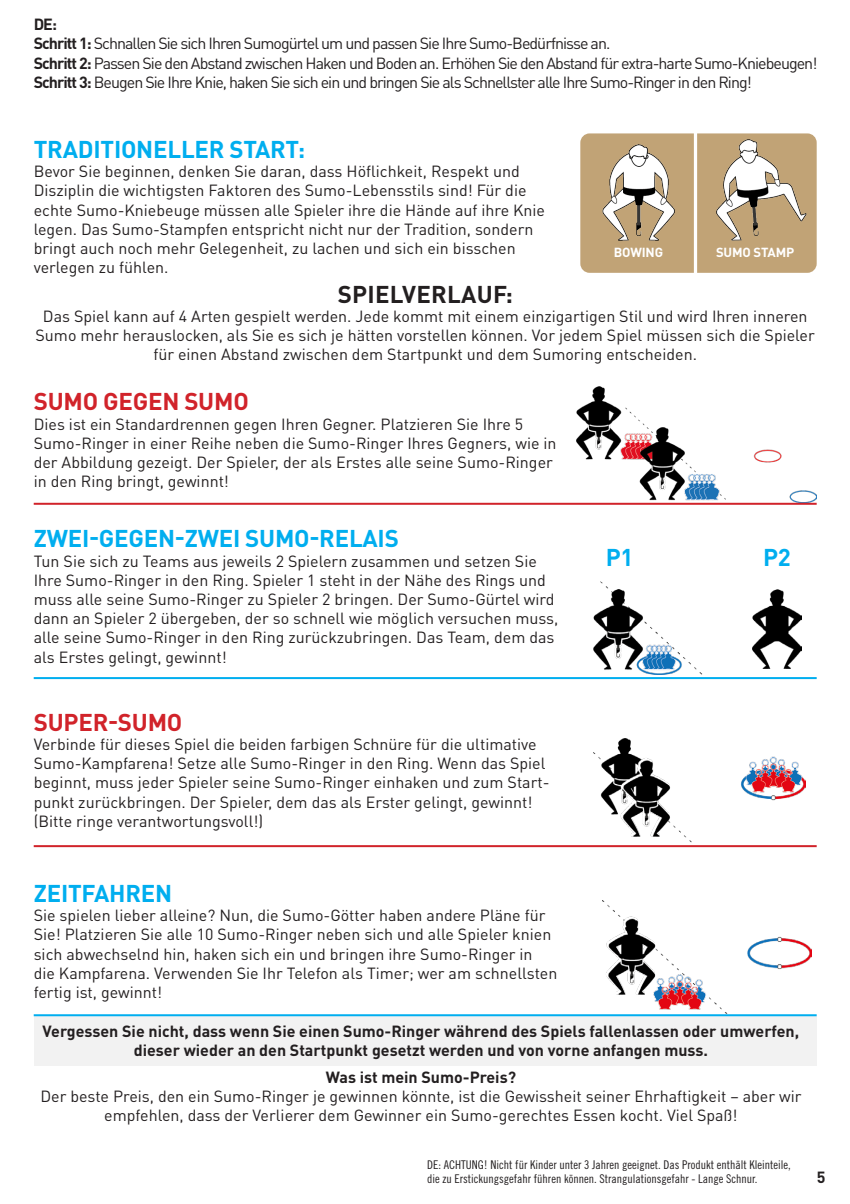
<style>
.page{position:relative;width:850px;height:1204px;background:#fff}
.page>*{position:absolute;margin:0;border:0;box-sizing:border-box;transform-origin:0 0}
.t1{font:700 24px "DIN Pro";letter-spacing:-.01em;color:#00aeef}
.t2{font:700 24px "DIN Pro";letter-spacing:-.01em;color:#d1232a}
.t3{font:700 24px "DIN Pro";letter-spacing:.01em;color:#231f20}
.t4{font:16px/19.2px "DIN Pro";color:#231f20}
.t5{font:16px "DIN Pro";letter-spacing:-.06em;color:#231f20}
.t6{font:700 16px/19.2px "DIN Pro";color:#231f20;text-align:center}
.t7{font:700 13px "DIN Pro";letter-spacing:-.01em;color:#fff}
.t8{font:12px/14.4px "Trade Gothic LT Std Cn 18";color:#231f20}
.s1{font-weight:700}
</style>
<div class="page">
<div style="left:34px;top:1015px;width:782px;height:50px;background:#f2f2f2"></div>
<img style="left:576px;top:387px;width:240px;height:115px">
<div style="left:580px;top:133px;width:236px;height:140px;background:#c1a376;border-radius:9px"></div>
<img style="left:593px;top:738px;width:212px;height:105px">
<img style="left:602px;top:900px;width:209px;height:114px">
<img style="left:593px;top:589px;width:109px;height:85px">
<hr style="left:34px;top:503px;width:782px;height:2px;background:#d1232a">
<hr style="left:34px;top:845px;width:782px;height:2px;background:#d1232a">
<hr style="left:34px;top:677px;width:782px;height:2px;background:#00aeef">
<hr style="left:34px;top:1014px;width:782px;height:2px;background:#00aeef">
<img style="left:602px;top:144px;width:72px;height:97px">
<img style="left:716px;top:140px;width:89px;height:101px">
<img style="left:752px;top:589px;width:49px;height:79px">
<svg style="left:693px;top:133px;width:4px;height:140px"></svg>
<p class="t6" style="left:34px;top:13px;width:25px">DE:</p>
<p class="t5" style="left:34px;top:33px;width:578px"><span class="s1">Schritt 1:</span> Schnallen Sie sich Ihren Sumogürtel um und passen Sie Ihre Sumo-Bedürfnisse an.</p>
<p class="t5" style="left:34px;top:52px;width:785px"><span class="s1">Schritt 2:</span> Passen Sie den Abstand zwischen Haken und Boden an. Erhöhen Sie den Abstand für extra-harte Sumo-Kniebeugen!</p>
<p class="t5" style="left:34px;top:71px;width:719px"><span class="s1">Schritt 3:</span> Beugen Sie Ihre Knie, haken Sie sich ein und bringen Sie als Schnellster alle Ihre Sumo-Ringer in den Ring!</p>
<p class="t1" style="left:34px;top:129px;width:273px">TRADITIONELLER START:</p>
<p class="t4" style="left:34px;top:161px;width:512px">Bevor Sie beginnen, denken Sie daran, dass Höflichkeit, Respekt und Disziplin die wichtigsten Faktoren des Sumo-Lebensstils sind! Für die echte Sumo-Kniebeuge müssen alle Spieler ihre die Hände auf ihre Knie legen. Das Sumo-Stampfen entspricht nicht nur der Tradition, sondern bringt auch noch mehr Gelegenheit, zu lachen und sich ein bisschen verlegen zu fühlen.</p>
<p class="t3" style="left:337px;top:274px;width:176px">SPIELVERLAUF:</p>
<p class="t4" style="left:36px;top:306px;width:780px;text-align:center">Das Spiel kann auf 4 Arten gespielt werden. Jede kommt mit einem einzigartigen Stil und wird Ihren inneren<br>Sumo mehr herauslocken, als Sie es sich je hätten vorstellen können. Vor jedem Spiel müssen sich die Spieler für einen Abstand zwischen dem Startpunkt und dem Sumoring entscheiden.</p>
<p class="t2" style="left:34px;top:382px;width:216px">SUMO GEGEN SUMO</p>
<p class="t4" style="left:34px;top:413px;width:524px">Dies ist ein Standardrennen gegen Ihren Gegner. Platzieren Sie Ihre 5<br>Sumo-Ringer in einer Reihe neben die Sumo-Ringer Ihres Gegners, wie in der Abbildung gezeigt. Der Spieler, der als Erstes alle seine Sumo-Ringer in den Ring bringt, gewinnt!</p>
<p class="t1" style="left:34px;top:518px;width:366px">ZWEI-GEGEN-ZWEI SUMO-RELAIS</p>
<p class="t4" style="left:34px;top:550px;width:526px">Tun Sie sich zu Teams aus jeweils 2 Spielern zusammen und setzen Sie Ihre Sumo-Ringer in den Ring. Spieler 1 steht in der Nähe des Rings und muss alle seine Sumo-Ringer zu Spieler 2 bringen. Der Sumo-Gürtel wird dann an Spieler 2 übergeben, der so schnell wie möglich versuchen muss, alle seine Sumo-Ringer in den Ring zurückzubringen. Das Team, dem das als Erstes gelingt, gewinnt!</p>
<p class="t7" style="left:613px;top:241px;width:51px">BOWING</p>
<p class="t7" style="left:715px;top:241px;width:80px">SUMO STAMP</p>
<p class="t1" style="left:605px;top:537px;width:29px">P1</p>
<p class="t1" style="left:763px;top:537px;width:29px">P2</p>
<p class="t2" style="left:34px;top:702px;width:150px">SUPER-SUMO</p>
<p class="t4" style="left:34px;top:733px;width:517px">Verbinde für dieses Spiel die beiden farbigen Schnüre für die ultimative Sumo-Kampfarena! Setze alle Sumo-Ringer in den Ring. Wenn das Spiel beginnt, muss jeder Spieler seine Sumo-Ringer einhaken und zum Start&shy;punkt zurückbringen. Der Spieler, dem das als Erster gelingt, gewinnt! (Bitte ringe verantwortungsvoll!)</p>
<p class="t1" style="left:34px;top:873px;width:140px">ZEITFAHREN</p>
<p class="t4" style="left:34px;top:905px;width:525px">Sie spielen lieber alleine? Nun, die Sumo-Götter haben andere Pläne für Sie! Platzieren Sie alle 10 Sumo-Ringer neben sich und alle Spieler knien sich abwechselnd hin, haken sich ein und bringen ihre Sumo-Ringer in die Kampfarena. Verwenden Sie Ihr Telefon als Timer; wer am schnellsten fertig ist, gewinnt!</p>
<p class="t6" style="left:43px;top:1019px;width:758px">Vergessen Sie nicht, dass wenn Sie einen Sumo-Ringer während des Spiels fallenlassen oder umwerfen, dieser wieder an den Startpunkt gesetzt werden und von vorne anfangen muss.</p>
<p class="t6" style="left:326px;top:1065px;width:192px">Was ist mein Sumo-Preis?</p>
<p class="t4" style="left:40px;top:1085px;width:762px;text-align:center">Der beste Preis, den ein Sumo-Ringer je gewinnen könnte, ist die Gewissheit seiner Ehrhaftigkeit – aber wir empfehlen, dass der Verlierer dem Gewinner ein Sumo-gerechtes Essen kocht. Viel Spaß!</p>
<p class="t8" style="left:427px;top:1157px;width:365px">DE: ACHTUNG! Nicht für Kinder unter 3 Jahren geeignet. Das Produkt enthält Kleinteile, die zu Erstickungsgefahr führen können. Strangulationsgefahr - Lange Schnur.</p>
<p class="t6" style="left:816px;top:1165px;width:10px">5</p>
</div>
